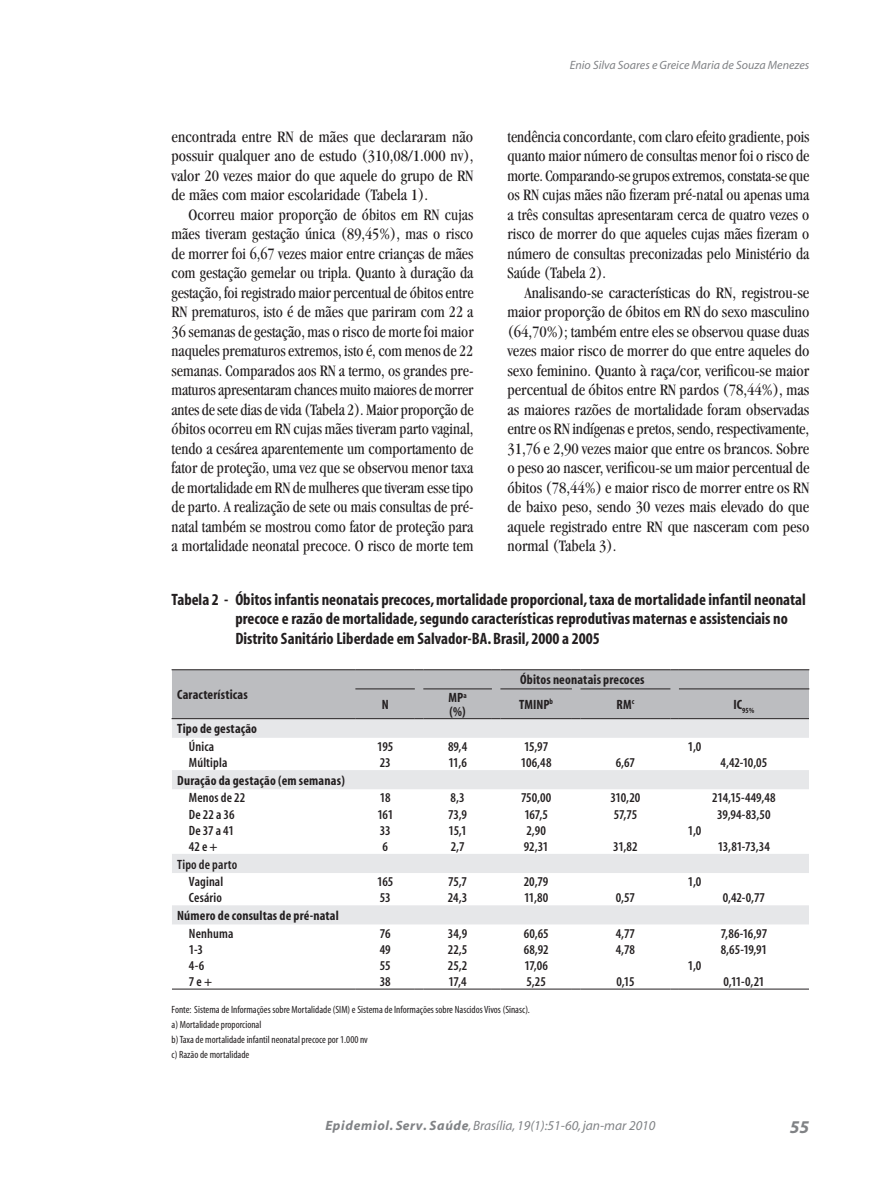
<style>
.page{position:relative;width:894px;height:1192px;background:#fff}
.page>*{position:absolute;margin:0;border:0;box-sizing:border-box;transform-origin:0 0}
.t1{font:italic 700 18px "Myriad";color:#808285}
.t2{font:condensed 16.5px/19.5px "Garamond";color:#231f20;text-align:justify}
.t3{font:700 condensed 16.5px/19.5px "Myriad";color:#231f20}
.t4{font:600 condensed 13.5px/17.7px "Myriad";color:#231f20;text-align:center}
.t5{font:700 condensed 13.5px/13.5px "Myriad";letter-spacing:.01em;color:#231f20}
.t6{font:italic 13.5px "Myriad";color:#808285}
.t7{font:italic 12px "Myriad";color:#808285}
.t8{font:condensed 10.5px/14.7px "Myriad";color:#231f20}
.t9{font:700 condensed 7.8px "Myriad";color:#231f20}
.s1{font-weight:700}
</style>
<div class="page">
<svg style="left:172px;top:719px;width:637px;height:205px"></svg>
<svg style="left:172px;top:669px;width:637px;height:50px;background:#b5b5b8"></svg>
<hr style="left:679px;top:718px;width:130px;height:1px;background:#231f20">
<hr style="left:172px;top:989px;width:184px;height:1px;background:#231f20">
<hr style="left:356px;top:989px;width:59px;height:1px;background:#231f20">
<hr style="left:423px;top:989px;width:69px;height:1px;background:#231f20">
<hr style="left:500px;top:989px;width:72px;height:1px;background:#231f20">
<hr style="left:580px;top:989px;width:90px;height:1px;background:#231f20">
<hr style="left:679px;top:989px;width:130px;height:1px;background:#231f20">
<p class="t7" style="left:570px;top:59px;width:241px">Enio Silva Soares e Greice Maria de Souza Menezes</p>
<p class="t2" style="left:172px;top:127px;width:303px">encontrada entre RN de mães que declararam não possuir qualquer ano de estudo (310,08/1.000 nv), valor 20 vezes maior do que aquele do grupo de RN de mães com maior escolaridade (Tabela 1).</p>
<p class="t2" style="left:172px;top:205px;width:304px;text-indent:17px">Ocorreu maior proporção de óbitos em RN cujas mães tiveram gestação única (89,45%), mas o risco de morrer foi 6,67 vezes maior entre crianças de mães com gestação gemelar ou tripla. Quanto à duração da gestação, foi registrado maior percentual de óbitos entre RN prematuros, isto é de mães que pariram com 22 a 36 semanas de gestação, mas o risco de morte foi maior naqueles prematuros extremos, isto é, com menos de 22 semanas. Comparados aos RN a termo, os grandes pre&shy;maturos apresentaram chances muito maiores de morrer antes de sete dias de vida (Tabela 2). Maior proporção de óbitos ocorreu em RN cujas mães tiveram parto vaginal, tendo a cesárea aparentemente um comportamento de fator de proteção, uma vez que se observou menor taxa de mortalidade em RN de mulheres que tiveram esse tipo de parto. A realização de sete ou mais consultas de pré&shy;natal também se mostrou como fator de proteção para a mortalidade neonatal precoce. O risco de morte tem</p>
<p class="t2" style="left:507px;top:127px;width:304px">tendência concordante, com claro efeito gradiente, pois quanto maior número de consultas menor foi o risco de morte. Comparando-se grupos extremos, constata-se que os RN cujas mães não fizeram pré-natal ou apenas uma a três consultas apresentaram cerca de quatro vezes o risco de morrer do que aqueles cujas mães fizeram o número de consultas preconizadas pelo Ministério da Saúde (Tabela 2).</p>
<p class="t2" style="left:507px;top:283px;width:303px;text-indent:17px">Analisando-se características do RN, registrou-se maior proporção de óbitos em RN do sexo masculino (64,70%); também entre eles se observou quase duas vezes maior risco de morrer do que entre aqueles do sexo feminino. Quanto à raça/cor, verificou-se maior percentual de óbitos entre RN pardos (78,44%), mas as maiores razões de mortalidade foram observadas entre os RN indígenas e pretos, sendo, respectivamente, 31,76 e 2,90 vezes maior que entre os brancos. Sobre o peso ao nascer, verificou-se um maior percentual de óbitos (78,44%) e maior risco de morrer entre os RN de baixo peso, sendo 30 vezes mais elevado do que aquele registrado entre RN que nasceram com peso normal (Tabela 3).</p>
<p class="t3" style="left:235px;top:590px;width:572px;text-indent:-64px">Tabela 2 - Óbitos infantis neonatais precoces, mortalidade proporcional, taxa de mortalidade infantil neonatal precoce e razão de mortalidade, segundo características reprodutivas maternas e assistenciais no<br>Distrito Sanitário Liberdade em Salvador-BA. Brasil, 2000 a 2005</p>
<p class="t5" style="left:177px;top:689px;width:72px">Características</p>
<p class="t5" style="left:520px;top:674px;width:126px">Óbitos neonatais precoces</p>
<p class="t5" style="left:382px;top:698px;width:8px">N</p>
<p class="t5" style="left:449px;top:691px;width:20px">MP<sup>a </sup>(%)</p>
<p class="t5" style="left:519px;top:698px;width:35px">TMINP<sup>b</sup></p>
<p class="t5" style="left:617px;top:698px;width:19px">RM<sup>c</sup></p>
<p class="t9" style="left:734px;top:707px;width:22px"><sup>IC</sup>95%</p>
<p class="t5" style="left:177px;top:723px;width:81px">Tipo de gestação</p>
<p class="t4" style="left:189px;top:738px;width:27px">Única</p>
<p class="t4" style="left:377px;top:738px;width:18px">195</p>
<p class="t4" style="left:448px;top:738px;width:21px">89,4</p>
<p class="t4" style="left:524px;top:738px;width:26px">15,97</p>
<p class="t4" style="left:688px;top:738px;width:15px">1,0</p>
<p class="t4" style="left:189px;top:754px;width:40px">Múltipla</p>
<p class="t4" style="left:380px;top:754px;width:13px">23</p>
<p class="t4" style="left:448px;top:754px;width:20px">11,6</p>
<p class="t4" style="left:521px;top:754px;width:32px">106,48</p>
<p class="t4" style="left:616px;top:754px;width:21px">6,67</p>
<p class="t4" style="left:721px;top:754px;width:48px">4,42-10,05</p>
<p class="t5" style="left:177px;top:774px;width:169px">Duração da gestação (em semanas)</p>
<p class="t4" style="left:189px;top:790px;width:58px">Menos de 22</p>
<p class="t4" style="left:380px;top:790px;width:12px">18</p>
<p class="t4" style="left:451px;top:790px;width:16px">8,3</p>
<p class="t4" style="left:521px;top:790px;width:32px">750,00</p>
<p class="t4" style="left:611px;top:790px;width:31px">310,20</p>
<p class="t4" style="left:712px;top:790px;width:65px">214,15-449,48</p>
<p class="t4" style="left:189px;top:806px;width:47px">De 22 a 36</p>
<p class="t4" style="left:377px;top:806px;width:17px">161</p>
<p class="t4" style="left:448px;top:806px;width:21px">73,9</p>
<p class="t4" style="left:524px;top:806px;width:25px">167,5</p>
<p class="t4" style="left:614px;top:806px;width:25px">57,75</p>
<p class="t4" style="left:717px;top:806px;width:55px">39,94-83,50</p>
<p class="t4" style="left:189px;top:822px;width:47px">De 37 a 41</p>
<p class="t4" style="left:380px;top:822px;width:12px">33</p>
<p class="t4" style="left:449px;top:822px;width:20px">15,1</p>
<p class="t4" style="left:526px;top:822px;width:21px">2,90</p>
<p class="t4" style="left:688px;top:822px;width:15px">1,0</p>
<p class="t4" style="left:189px;top:838px;width:30px">42 e +</p>
<p class="t4" style="left:383px;top:838px;width:7px">6</p>
<p class="t4" style="left:451px;top:838px;width:15px">2,7</p>
<p class="t4" style="left:524px;top:838px;width:26px">92,31</p>
<p class="t4" style="left:613px;top:838px;width:26px">31,82</p>
<p class="t4" style="left:718px;top:838px;width:54px">13,81-73,34</p>
<p class="t4" style="left:177px;top:856px;width:62px">Tipo de parto<br>Vaginal</p>
<p class="t4" style="left:377px;top:873px;width:18px">165</p>
<p class="t4" style="left:448px;top:873px;width:20px">75,7</p>
<p class="t4" style="left:524px;top:873px;width:26px">20,79</p>
<p class="t4" style="left:688px;top:873px;width:15px">1,0</p>
<p class="t4" style="left:189px;top:890px;width:34px">Cesário</p>
<p class="t4" style="left:380px;top:890px;width:12px">53</p>
<p class="t4" style="left:448px;top:890px;width:21px">24,3</p>
<p class="t4" style="left:524px;top:890px;width:26px">11,80</p>
<p class="t4" style="left:616px;top:890px;width:21px">0,57</p>
<p class="t4" style="left:723px;top:890px;width:44px">0,42-0,77</p>
<p class="t5" style="left:177px;top:909px;width:163px">Número de consultas de pré-natal</p>
<p class="t4" style="left:189px;top:925px;width:46px">Nenhuma</p>
<p class="t4" style="left:380px;top:925px;width:12px">76</p>
<p class="t4" style="left:448px;top:925px;width:21px">34,9</p>
<p class="t4" style="left:524px;top:925px;width:27px">60,65</p>
<p class="t4" style="left:616px;top:925px;width:21px">4,77</p>
<p class="t4" style="left:721px;top:925px;width:48px">7,86-16,97</p>
<p class="t4" style="left:189px;top:941px;width:16px">1-3</p>
<p class="t4" style="left:380px;top:941px;width:12px">49</p>
<p class="t4" style="left:448px;top:941px;width:21px">22,5</p>
<p class="t4" style="left:524px;top:941px;width:26px">68,92</p>
<p class="t4" style="left:616px;top:941px;width:21px">4,78</p>
<p class="t4" style="left:721px;top:941px;width:48px">8,65-19,91</p>
<p class="t4" style="left:189px;top:957px;width:17px">4-6</p>
<p class="t4" style="left:380px;top:957px;width:12px">55</p>
<p class="t4" style="left:448px;top:957px;width:21px">25,2</p>
<p class="t4" style="left:524px;top:957px;width:25px">17,06</p>
<p class="t4" style="left:688px;top:957px;width:15px">1,0</p>
<p class="t4" style="left:189px;top:973px;width:25px">7 e +</p>
<p class="t4" style="left:380px;top:973px;width:13px">38</p>
<p class="t4" style="left:449px;top:973px;width:20px">17,4</p>
<p class="t4" style="left:526px;top:973px;width:21px">5,25</p>
<p class="t4" style="left:616px;top:973px;width:20px">0,15</p>
<p class="t4" style="left:723px;top:973px;width:43px">0,11-0,21</p>
<p class="t8" style="left:172px;top:1003px;width:360px">Fonte: Sistema de Informações sobre Mortalidade (SIM) e Sistema de Informações sobre Nascidos Vivos (Sinasc). a) Mortalidade proporcional<br>b) Taxa de mortalidade infantil neonatal precoce por 1.000 nv<br>c) Razão de mortalidade</p>
<p class="t6" style="left:325px;top:1119px;width:332px"><span class="s1">Epidemiol. Serv. Saúde</span>, Brasília, 19(1):51-60, jan-mar 2010</p>
<p class="t1" style="left:790px;top:1118px;width:21px">55</p>
</div>
